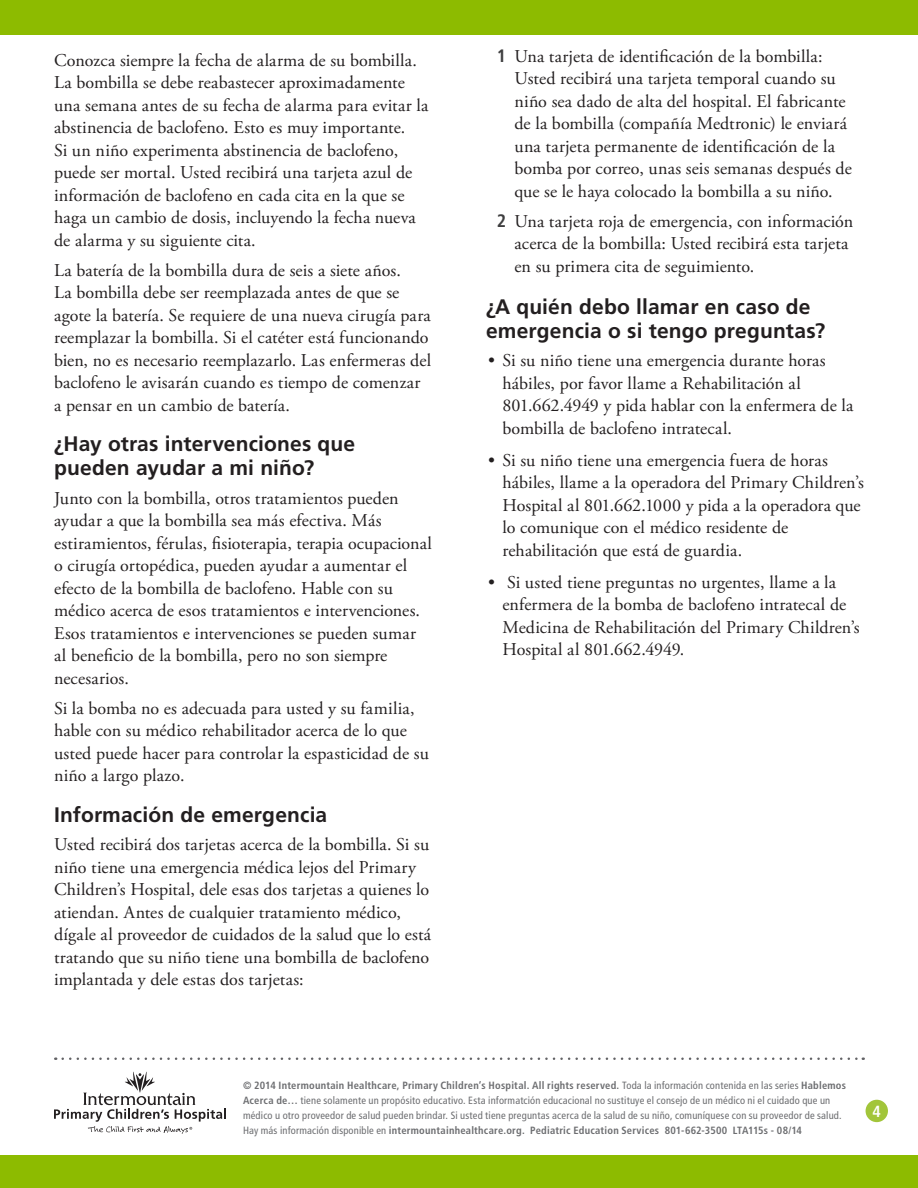
<style>
.page{position:relative;width:918px;height:1188px;background:#fff}
.page>*{position:absolute;margin:0;border:0;box-sizing:border-box;transform-origin:0 0}
.Level_1__h2{font:700 21px/24px "Frutiger LT Std";letter-spacing:.005em;color:#231f20}
.Main__p{font:18px/22.5px "Adobe Garamond Pro";letter-spacing:.005em;color:#231f20}
.t1{font:700 condensed 16.2px "Frutiger LT Std";color:#fff}
.t2{font:condensed 10.5px/15px "Frutiger LT Std";letter-spacing:.015em;color:#6c6d70}
.s1{font-family:"Frutiger LT Std";font-weight:700;font-stretch:condensed;color:#3e3e3f}
.s2{font-weight:700}
</style>
<div class="page">
<div style="left:0;top:0;width:918px;height:35px;background:#8dbb00"></div>
<div style="left:866px;top:1100px;width:22px;height:22px;background:#a2c53a;border-radius:50%"></div>
<div style="left:0;top:1156px;width:918px;height:32px;background:#8dbb00"></div>
<svg style="left:63px;top:1057px;width:801px;height:3px"></svg>
<svg style="left:54px;top:1072px;width:172px;height:62px"></svg>
<p class="Main__p" style="left:54px;top:49px;width:376px">Conozca siempre la fecha de alarma de su bombilla.<br>La bombilla se debe reabastecer aproximadamente una semana antes de su fecha de alarma para evitar la abstinencia de baclofeno. Esto es muy importante.<br>Si un niño experimenta abstinencia de baclofeno, puede ser mortal. Usted recibirá una tarjeta azul de información de baclofeno en cada cita en la que se haga un cambio de dosis, incluyendo la fecha nueva de alarma y su siguiente cita.</p>
<p class="Main__p" style="left:54px;top:259px;width:379px">La batería de la bombilla dura de seis a siete años.<br>La bombilla debe ser reemplazada antes de que se agote la batería. Se requiere de una nueva cirugía para reemplazar la bombilla. Si el catéter está funcionando bien, no es necesario reemplazarlo. Las enfermeras del baclofeno le avisarán cuando es tiempo de comenzar a pensar en un cambio de batería.</p>
<p class="Level_1__h2" style="left:54px;top:432px;width:303px">¿Hay otras intervenciones que pueden ayudar a mi niño?</p>
<p class="Main__p" style="left:54px;top:487px;width:379px">Junto con la bombilla, otros tratamientos pueden ayudar a que la bombilla sea más efectiva. Más estiramientos, férulas, fisioterapia, terapia ocupacional o cirugía ortopédica, pueden ayudar a aumentar el efecto de la bombilla de baclofeno. Hable con su médico acerca de esos tratamientos e intervenciones.<br>Esos tratamientos e intervenciones se pueden sumar al beneficio de la bombilla, pero no son siempre necesarios.</p>
<p class="Main__p" style="left:54px;top:697px;width:376px">Si la bomba no es adecuada para usted y su familia, hable con su médico rehabilitador acerca de lo que usted puede hacer para controlar la espasticidad de su niño a largo plazo.</p>
<p class="Level_1__h2" style="left:54px;top:802px;width:275px">Información de emergencia</p>
<p class="Main__p" style="left:54px;top:834px;width:379px">Usted recibirá dos tarjetas acerca de la bombilla. Si su niño tiene una emergencia médica lejos del Primary Children’s Hospital, dele esas dos tarjetas a quienes lo atiendan. Antes de cualquier tratamiento médico, dígale al proveedor de cuidados de la salud que lo está tratando que su niño tiene una bombilla de baclofeno implantada y dele estas dos tarjetas:</p>
<p class="Main__p" style="left:514px;top:45px;width:339px;text-indent:-18px"><span class="s1">1</span> Una tarjeta de identificación de la bombilla:<br>Usted recibirá una tarjeta temporal cuando su niño sea dado de alta del hospital. El fabricante de la bombilla (compañía Medtronic) le enviará una tarjeta permanente de identificación de la bomba por correo, unas seis semanas después de que se le haya colocado la bombilla a su niño.</p>
<p class="Main__p" style="left:514px;top:210px;width:340px;text-indent:-18px"><span class="s1">2</span> Una tarjeta roja de emergencia, con información acerca de la bombilla: Usted recibirá esta tarjeta en su primera cita de seguimiento.</p>
<p class="Level_1__h2" style="left:486px;top:295px;width:341px">¿A quién debo llamar en caso de emergencia o si tengo preguntas?</p>
<p class="Main__p" style="left:502px;top:350px;width:352px;text-indent:-14px">• Si su niño tiene una emergencia durante horas hábiles, por favor llame a Rehabilitación al 801.662.4949 y pida hablar con la enfermera de la bombilla de baclofeno intratecal.</p>
<p class="Main__p" style="left:502px;top:449px;width:363px;text-indent:-14px">• Si su niño tiene una emergencia fuera de horas hábiles, llame a la operadora del Primary Children’s Hospital al 801.662.1000 y pida a la operadora que lo comunique con el médico residente de rehabilitación que está de guardia.</p>
<p class="Main__p" style="left:502px;top:571px;width:359px;text-indent:-14px">• Si usted tiene preguntas no urgentes, llame a la enfermera de la bomba de baclofeno intratecal de Medicina de Rehabilitación del Primary Children’s Hospital al 801.662.4949.</p>
<p class="t2" style="left:243px;top:1078px;width:605px"><span class="s2">© 2014 Intermountain Healthcare, Primary Children’s Hospital. All rights reserved.</span> Toda la información contenida en las series <span class="s2">Hablemos Acerca de…</span> tiene solamente un propósito educativo. Esta informatción educacional no sustituye el consejo de un médico ni el cuidado que un médico u otro proveedor de salud pueden brindar. Si usted tiene preguntas acerca de la salud de su niño, comuníquese con su proveedor de salud.<br>Hay más información disponible en <span class="s2">intermountainhealthcare.org. Pediatric Education Services 801-662-3500 LTA115s - 08/14</span></p>
<p class="t1" style="left:873px;top:1101px;width:10px">4</p>
</div>
